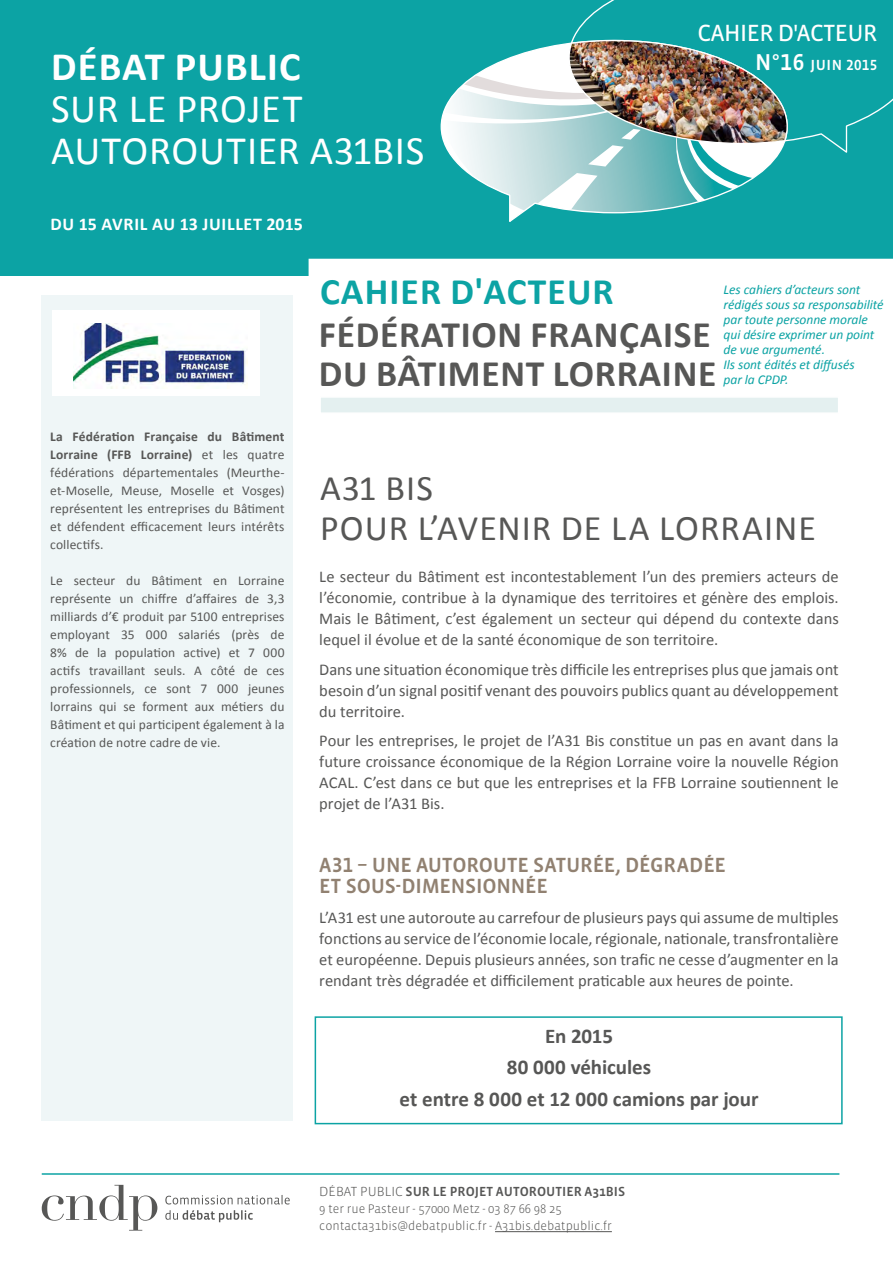
<style>
.page{position:relative;width:893px;height:1263px;background:#fff}
.page>*{position:absolute;margin:0;border:0;box-sizing:border-box;transform-origin:0 0}
.t1{font:40.5px/42px "Calibri";letter-spacing:.015em;color:#fff}
.t2{font:700 40.5px "Calibri";letter-spacing:.03em;color:#fff}
.t3{font:700 37.5px/39px "Calibri";letter-spacing:.02em;color:#575756}
.t4{font:700 37.5px "Calibri";letter-spacing:.03em;color:#0ca3a4}
.t5{font:36px/40.5px "Calibri";letter-spacing:.025em;color:#575756}
.t6{font:24px "Vista Sans OT";letter-spacing:-.02em;color:#fff}
.t7{font:700 21px/31.5px "Calibri";letter-spacing:-.005em;color:#575756;text-align:center}
.t8{font:500 21px/21px "Vista Sans OT";letter-spacing:-.01em;color:#918171}
.t9{font:700 18px "Calibri";letter-spacing:.04em;color:#fff}
.t10{font:16.5px/21px "Calibri";color:#575756;text-align:justify}
.t11{font:500 15px "Vista Sans OT";letter-spacing:.03em;color:#fff}
.t12{font:13.5px/18px "Calibri";letter-spacing:.005em;color:#575756;text-align:justify}
.t13{font:italic 13.5px/15px "Calibri";letter-spacing:-.005em;color:#0ca3a4}
.t14{font:500 13.5px "Vista Sans OT";color:#575756}
.t15{font:300 12.6px/16.8px "Vista Sans OT";color:#575756}
.s1{font-size:23.55px}
.s2{font-weight:700}
.s3{font-weight:300}
</style>
<div class="page">
<div style="left:0;top:0;width:893px;height:276px;background:#0ca3a4"></div>
<div style="left:309px;top:259px;width:584px;height:17px;background:#fff"></div>
<div style="left:319px;top:396px;width:520px;height:18px;background:#e4f0f0;border:2px solid #fff"></div>
<div style="left:42px;top:295px;width:251px;height:826px;background:#eff6f7"></div>
<hr style="left:42px;top:1173px;width:797px;height:2px;background:#0ca3a4">
<hr style="left:495px;top:1231px;width:117px;height:1px;background:#575756">
<svg style="left:165px;top:1210px;width:88px;height:12px"></svg>
<svg style="left:165px;top:1195px;width:125px;height:9px"></svg>
<svg style="left:42px;top:1185px;width:115px;height:45px"></svg>
<svg style="left:572px;top:0;width:321px;height:153px"></svg>
<img style="left:441px;top:39px;width:347px;height:174px">
<div style="left:52px;top:310px;width:207px;height:86px;background:#fff"></div>
<img style="left:74px;top:324px;width:174px;height:64px">
<div style="left:315px;top:1016px;width:528px;height:108px;border:2px solid #0ca3a4"></div>
<h1 class="t2" style="left:51px;top:40px;width:251px">DÉBAT PUBLIC</h1>
<h1 class="t1" style="left:51px;top:87px;width:375px">SUR LE PROJET<br>AUTOROUTIER A31BIS</h1>
<p class="t9" style="left:51px;top:212px;width:254px">DU 15 AVRIL AU 13 JUILLET 2015</p>
<h3 class="t6" style="left:698px;top:21px;width:181px">CAHIER D'ACTEUR</h3>
<p class="t11" style="left:755px;top:57px;width:124px"><span class="s1">N°16</span> JUIN 2015</p>
<p class="t12" style="left:50px;top:428px;width:236px"><span class="s2">La Fédération Française du Bâtiment Lorraine (FFB Lorraine)</span> et les quatre fédérations départementales (Meurthe&shy;et-Moselle, Meuse, Moselle et Vosges) représentent les entreprises du Bâtiment et défendent efficacement leurs intérêts collectifs.</p>
<p class="t12" style="left:50px;top:572px;width:236px">Le secteur du Bâtiment en Lorraine représente un chiffre d’affaires de 3,3 milliards d’€ produit par 5100 entreprises employant 35 000 salariés (près de 8% de la population active) et 7 000 actifs travaillant seuls. A côté de ces professionnels, ce sont 7 000 jeunes lorrains qui se forment aux métiers du Bâtiment et qui participent également à la création de notre cadre de vie.</p>
<h2 class="t4" style="left:320px;top:268px;width:295px">CAHIER D'ACTEUR</h2>
<p class="t13" style="left:724px;top:282px;width:161px">Les cahiers d’acteurs sont rédigés sous sa responsabilité par toute personne morale qui désire exprimer un point de vue argumenté.<br>Ils sont édités et diffusés<br>par la CPDP.</p>
<h2 class="t3" style="left:319px;top:315px;width:399px">FÉDÉRATION FRANÇAISE<br>DU BÂTIMENT LORRAINE</h2>
<h3 class="t5" style="left:320px;top:467px;width:497px">A31 BIS<br>POUR L’AVENIR DE LA LORRAINE</h3>
<p class="t10" style="left:319px;top:566px;width:521px">Le secteur du Bâtiment est incontestablement l’un des premiers acteurs de l’économie, contribue à la dynamique des territoires et génère des emplois.<br>Mais le Bâtiment, c’est également un secteur qui dépend du contexte dans lequel il évolue et de la santé économique de son territoire.</p>
<p class="t10" style="left:319px;top:659px;width:521px">Dans une situation économique très difficile les entreprises plus que jamais ont besoin d’un signal positif venant des pouvoirs publics quant au développement du territoire.</p>
<p class="t10" style="left:319px;top:730px;width:521px">Pour les entreprises, le projet de l’A31 Bis constitue un pas en avant dans la future croissance économique de la Région Lorraine voire la nouvelle Région ACAL. C’est dans ce but que les entreprises et la FFB Lorraine soutiennent le projet de l’A31 Bis.</p>
<p class="t8" style="left:319px;top:855px;width:408px">A31 – UNE AUTOROUTE SATURÉE, DÉGRADÉE<br>ET SOUS-DIMENSIONNÉE</p>
<p class="t10" style="left:319px;top:907px;width:521px">L’A31 est une autoroute au carrefour de plusieurs pays qui assume de multiples fonctions au service de l’économie locale, régionale, nationale, transfrontalière et européenne. Depuis plusieurs années, son trafic ne cesse d’augmenter en la rendant très dégradée et difficilement praticable aux heures de pointe.</p>
<p class="t7" style="left:400px;top:1020px;width:360px">En 2015<br>80 000 véhicules<br>et entre 8 000 et 12 000 camions par jour</p>
<p class="t14" style="left:319px;top:1185px;width:307px"><span class="s3">DÉBAT PUBLIC</span> SUR LE PROJET AUTOROUTIER A31BIS</p>
<p class="t15" style="left:319px;top:1201px;width:294px">9 ter rue Pasteur - 57000 Metz - 03 87 66 98 25 contacta31bis@debatpublic.fr - A31bis.debatpublic.fr</p>
</div>
